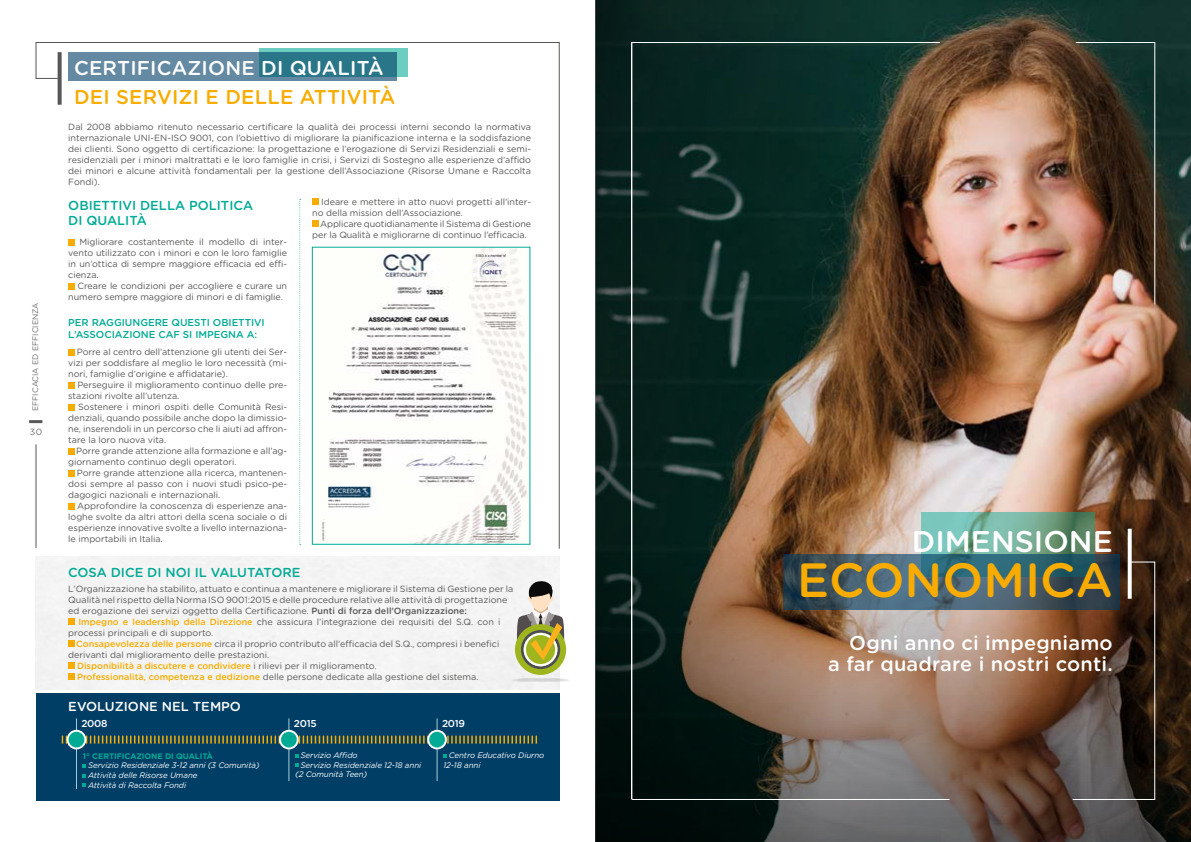
<style>
.page{position:relative;width:1191px;height:842px;background:#fff}
.page>*{position:absolute;margin:0;border:0;box-sizing:border-box;transform-origin:0 0}
.t1{font:500 48px "Gotham Rounded";color:#f8ac00}
.t2{font:500 30px "Gotham Rounded";color:#fff}
.t3{font:500 20px/21.8px "Gotham Rounded";letter-spacing:.01em;color:#fff;text-align:right}
.t4{font:500 20px "Gotham Rounded";letter-spacing:.01em;color:#f8ac00}
.t5{font:500 13px/15.6px "Gotham Rounded";color:#00aa95}
.t6{font:500 13px "Gotham Rounded";color:#fff}
.t7{font:500 10px/12px "Gotham Rounded";letter-spacing:-.005em;color:#00aa95}
.t8{font:500 10px "Gotham Rounded";letter-spacing:-.025em;color:#fff}
.t9{font:9px/11px "Gotham Rounded";letter-spacing:-.005em;color:#575756}
.t10{font:500 9px "Gotham Rounded";color:#f8ac00}
.t11{font:9px "Gotham Rounded";color:#706f6f}
.t12{font:italic 8px/9.6px "Gotham Rounded";letter-spacing:-.01em;color:#fff}
.t13{font:700 8px "Gotham Rounded";letter-spacing:-.01em;color:#00aa95}
.t14{font:8px "Gotham Rounded";color:#706f6f}
.s1{font-weight:500}
.s2{font-weight:500;color:#f8ac00}
.s3{font-weight:400;color:#575756}
</style>
<div class="page">
<img style="left:898px;top:0;width:293px;height:513px">
<div style="left:36px;top:556px;width:523px;height:133px;background:#f4f4f4"></div>
<svg style="left:595px;top:0;width:303px;height:513px;background:#0c2622"></svg>
<svg style="left:595px;top:513px;width:596px;height:329px;background:#4d3e33"></svg>
<svg style="left:1127px;top:529px;width:4px;height:32px"></svg>
<svg style="left:940px;top:513px;width:154px;height:41px;background:#6fa891"></svg>
<svg style="left:940px;top:554px;width:179px;height:55px;background:#3b606e"></svg>
<img style="left:667px;top:42px;width:273px;height:757px">
<svg style="left:29px;top:420px;width:13px;height:3px"></svg>
<svg style="left:58px;top:79px;width:4px;height:26px"></svg>
<svg style="left:299px;top:199px;width:2px;height:346px"></svg>
<svg style="left:35px;top:42px;width:524px;height:37px"></svg>
<div style="left:259px;top:48px;width:148px;height:29px;background:#6ccec1"></div>
<svg style="left:68px;top:52px;width:329px;height:29px;background:#4f8298"></svg>
<svg style="left:68px;top:239px;width:6px;height:6px"></svg>
<svg style="left:68px;top:283px;width:6px;height:6px"></svg>
<svg style="left:68px;top:349px;width:6px;height:6px"></svg>
<svg style="left:68px;top:382px;width:6px;height:6px"></svg>
<svg style="left:68px;top:404px;width:6px;height:6px"></svg>
<svg style="left:68px;top:448px;width:6px;height:6px"></svg>
<svg style="left:68px;top:470px;width:6px;height:6px"></svg>
<svg style="left:68px;top:503px;width:6px;height:6px"></svg>
<svg style="left:312px;top:199px;width:6px;height:6px"></svg>
<svg style="left:312px;top:221px;width:6px;height:6px"></svg>
<img style="left:320px;top:249px;width:208px;height:293px">
<div style="left:36px;top:693px;width:523px;height:108px;background:#003e66"></div>
<hr style="left:76px;top:719px;width:1px;height:70px;background:#a5ced6">
<hr style="left:288px;top:719px;width:1px;height:62px;background:#a5ced6">
<hr style="left:436px;top:719px;width:1px;height:62px;background:#a5ced6">
<svg style="left:62px;top:736px;width:475px;height:8px"></svg>
<svg style="left:83px;top:783px;width:3px;height:4px"></svg>
<svg style="left:295px;top:763px;width:3px;height:4px"></svg>
<div style="left:68px;top:731px;width:17px;height:17px;background:#00aa95;border-radius:50%"></div>
<div style="left:67px;top:730px;width:19px;height:19px;border:2px solid #fff;border-radius:50%"></div>
<div style="left:280px;top:731px;width:18px;height:17px;background:#00aa95;border-radius:50%"></div>
<div style="left:279px;top:730px;width:20px;height:19px;border:2px solid #fff;border-radius:50%"></div>
<div style="left:428px;top:731px;width:18px;height:17px;background:#00aa95;border-radius:50%"></div>
<div style="left:427px;top:730px;width:20px;height:19px;border:2px solid #fff;border-radius:50%"></div>
<hr style="left:559px;top:42px;width:1px;height:507px;background:#575756">
<hr style="left:36px;top:444px;width:1px;height:104px;background:#575756">
<div style="left:515px;top:624px;width:51px;height:51px;background:#9fb51e;border-radius:50%"></div>
<svg style="left:516px;top:580px;width:48px;height:89px"></svg>
<svg style="left:511px;top:678px;width:58px;height:5px"></svg>
<svg style="left:68px;top:619px;width:6px;height:6px"></svg>
<svg style="left:68px;top:641px;width:6px;height:6px"></svg>
<svg style="left:68px;top:663px;width:6px;height:17px"></svg>
<svg style="left:1075px;top:42px;width:80px;height:263px;background:#4c392a"></svg>
<hr style="left:631px;top:799px;width:318px;height:1px;background:#fff">
<svg style="left:631px;top:42px;width:36px;height:758px"></svg>
<svg style="left:1072px;top:561px;width:83px;height:239px;background:#453831"></svg>
<p class="t14" style="left:30px;top:411px;width:110px;rotate:-90deg">EFFICACIA ED EFFICIENZA</p>
<p class="t11" style="left:30px;top:426px;width:14px">30</p>
<h3 class="t3" style="left:74px;top:56px;width:311px">CERTIFICAZIONE DI QUALITÀ</h3>
<h3 class="t4" style="left:74px;top:82px;width:323px">DEI SERVIZI E DELLE ATTIVITÀ</h3>
<p class="t9" style="left:68px;top:121px;width:464px;text-align:justify">Dal 2008 abbiamo ritenuto necessario certificare la qualità dei processi interni secondo la normativa internazionale UNI-EN-ISO 9001, con l’obiettivo di migliorare la pianificazione interna e la soddisfazione dei clienti. Sono oggetto di certificazione: la progettazione e l’erogazione di Servizi Residenziali e semi&shy;residenziali per i minori maltrattati e le loro famiglie in crisi, i Servizi di Sostegno alle esperienze d’affido dei minori e alcune attività fondamentali per la gestione dell’Associazione (Risorse Umane e Raccolta Fondi).</p>
<h3 class="t5" style="left:68px;top:197px;width:186px">OBIETTIVI DELLA POLITICA<br>DI QUALITÀ</h3>
<p class="t9" style="left:68px;top:236px;width:220px;text-align:justify;text-indent:11px">Migliorare costantemente il modello di inter&shy;vento utilizzato con i minori e con le loro famiglie in un’ottica di sempre maggiore efficacia ed effi&shy;cienza.</p>
<p class="t9" style="left:68px;top:280px;width:220px;text-indent:9px">Creare le condizioni per accogliere e curare un numero sempre maggiore di minori e di famiglie.</p>
<p class="t7" style="left:68px;top:316px;width:198px">PER RAGGIUNGERE QUESTI OBIETTIVI<br>L’ASSOCIAZIONE CAF SI IMPEGNA A:</p>
<p class="t9" style="left:68px;top:346px;width:220px;text-align:justify;text-indent:8px">Porre al centro dell’attenzione gli utenti dei Ser&shy;vizi per soddisfare al meglio le loro necessità (mi&shy;nori, famiglie d’origine e affidatarie).</p>
<p class="t9" style="left:68px;top:379px;width:220px;text-indent:9px">Perseguire il miglioramento continuo delle pre&shy;stazioni rivolte all’utenza.</p>
<p class="t9" style="left:68px;top:401px;width:220px;text-align:justify;text-indent:10px">Sostenere i minori ospiti delle Comunità Resi&shy;denziali, quando possibile anche dopo la dimissio&shy;ne, inserendoli in un percorso che li aiuti ad affron&shy;tare la loro nuova vita.</p>
<p class="t9" style="left:68px;top:445px;width:220px;text-indent:8px">Porre grande attenzione alla formazione e all’ag&shy;giornamento continuo degli operatori.</p>
<p class="t9" style="left:68px;top:467px;width:220px;text-align:justify;text-indent:9px">Porre grande attenzione alla ricerca, mantenen&shy;dosi sempre al passo con i nuovi studi psico-pe&shy;dagogici nazionali e internazionali.</p>
<p class="t9" style="left:68px;top:500px;width:220px;text-align:justify;text-indent:9px">Approfondire la conoscenza di esperienze ana&shy;loghe svolte da altri attori della scena sociale o di esperienze innovative svolte a livello internaziona&shy;le importabili in Italia.</p>
<h3 class="t5" style="left:68px;top:564px;width:234px">COSA DICE DI NOI IL VALUTATORE</h3>
<p class="t9" style="left:312px;top:196px;width:220px;text-indent:9px">Ideare e mettere in atto nuovi progetti all’inter&shy;no della mission dell’Associazione.</p>
<p class="t9" style="left:312px;top:218px;width:220px;text-indent:8px">Applicare quotidianamente il Sistema di Gestione per la Qualità e migliorarne di continuo l’efficacia.</p>
<p class="t9" style="left:68px;top:583px;width:446px">L’Organizzazione ha stabilito, attuato e continua a mantenere e migliorare il Sistema di Gestione per la<br>Qualità nel rispetto della Norma ISO 9001:2015 e delle procedure relative alle attività di progettazione ed erogazione dei servizi oggetto della Certificazione. <span class="s1">Punti di forza dell’Organizzazione:</span></p>
<p class="t9" style="left:68px;top:616px;width:433px;text-indent:10px"><span class="s2">Impegno e leadership della Direzione</span> che assicura l’integrazione dei requisiti del S.Q. con i processi principali e di supporto.</p>
<p class="t9" style="left:76px;top:638px;width:425px"><span class="s2">Consapevolezza delle persone</span> circa il proprio contributo all’efficacia del S.Q., compresi i benefici</p>
<p class="t9" style="left:68px;top:649px;width:202px">derivanti dal miglioramento delle prestazioni.</p>
<p class="t10" style="left:77px;top:659px;width:301px">Disponibilità a discutere e condividere <span class="s3">i rilievi per il miglioramento.</span></p>
<p class="t9" style="left:77px;top:671px;width:403px"><span class="s2">Professionalità, competenza e dedizione</span> delle persone dedicate alla gestione del sistema.</p>
<h3 class="t6" style="left:68px;top:697px;width:174px">EVOLUZIONE NEL TEMPO</h3>
<p class="t8" style="left:81px;top:716px;width:28px">2008</p>
<p class="t8" style="left:294px;top:716px;width:24px">2015</p>
<p class="t8" style="left:442px;top:716px;width:25px">2019</p>
<p class="t13" style="left:83px;top:750px;width:132px">1° CERTIFICAZIONE DI QUALITÀ</p>
<p class="t12" style="left:88px;top:760px;width:173px">Servizio Residenziale 3-12 anni (3 Comunità)<br>Attività delle Risorse Umane<br>Attività di Raccolta Fondi</p>
<p class="t12" style="left:300px;top:750px;width:59px">Servizio Affido</p>
<p class="t12" style="left:300px;top:760px;width:122px">Servizio Residenziale 12-18 anni</p>
<p class="t12" style="left:295px;top:769px;width:73px">(2 Comunità Teen)</p>
<p class="t12" style="left:443px;top:750px;width:102px;text-indent:5px">Centro Educativo Diurno<br>12-18 anni</p>
<h2 class="t2" style="left:912px;top:520px;width:202px">DIMENSIONE</h2>
<h1 class="t1" style="left:797px;top:546px;width:317px">ECONOMICA</h1>
<h3 class="t3" style="left:828px;top:631px;width:286px">Ogni anno ci impegniamo<br>a far quadrare i nostri conti.</h3>
</div>
